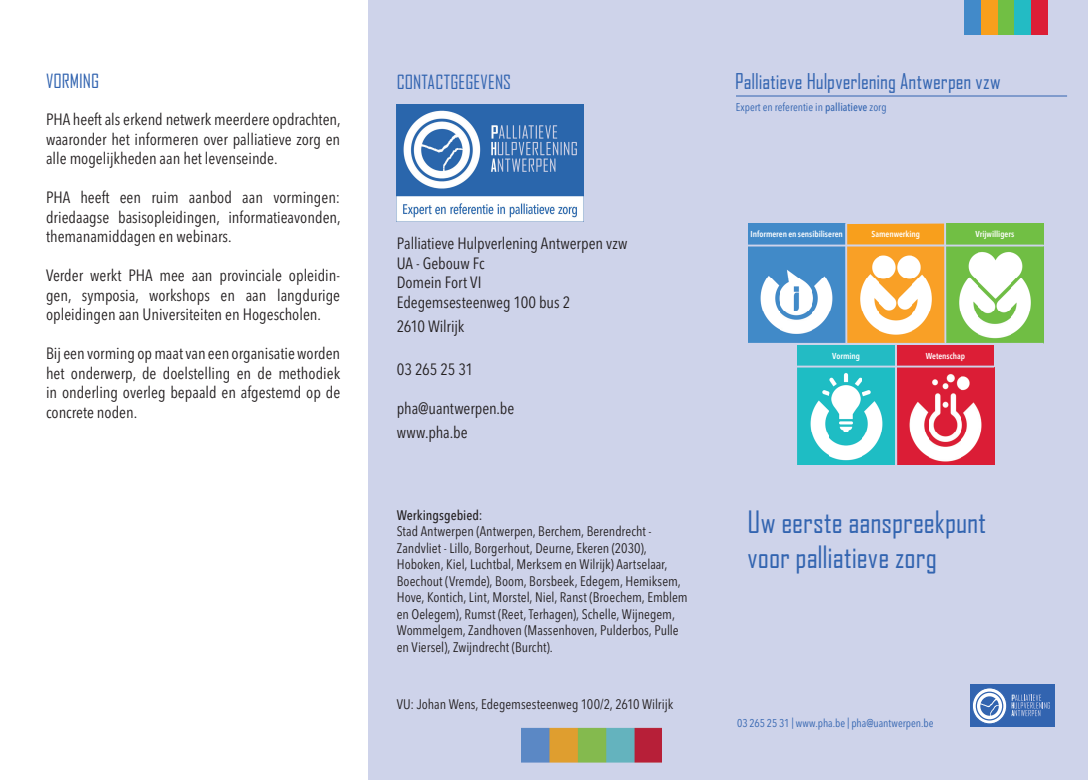
<style>
.page{position:relative;width:1088px;height:780px;background:#fff}
.page>*{position:absolute;margin:0;border:0;box-sizing:border-box;transform-origin:0 0}
.t1{font:29.5px/35.4px "Agency FB";letter-spacing:-.005em;color:#3264b0}
.t2{font:20.75px "Agency FB";color:#3264b0}
.t3{font:18.75px "Agency FB";color:#3264b0}
.t4{font:condensed 16.25px/19.5px "Avenir Next LT Pro";color:#231f20;text-align:justify}
.t5{font:condensed 13.75px/16.5px "Avenir Next LT Pro";color:#231f20}
.t6{font:500 condensed 13.75px "Avenir Next LT Pro";color:#231f20}
.t7{font:condensed 11.25px "Avenir Next LT Pro";color:#3264b0}
.t8{font:600 condensed 8.62px "Avenir Next LT Pro";color:#fff}
.s1{font-weight:500}
</style>
<div class="page">
<div style="left:369px;top:0;width:333px;height:780px;background:#ced3ea"></div>
<img style="left:521px;top:727px;width:141px;height:35px">
<img style="left:397px;top:104px;width:186px;height:118px">
<div style="left:702px;top:0;width:386px;height:780px;background:#ced3ea"></div>
<div style="left:964px;top:0;width:17px;height:35px;background:#428ac9"></div>
<div style="left:981px;top:0;width:16px;height:35px;background:#f89f1c"></div>
<div style="left:997px;top:0;width:17px;height:35px;background:#71bf44"></div>
<div style="left:1014px;top:0;width:17px;height:35px;background:#23bbc4"></div>
<div style="left:1031px;top:0;width:17px;height:35px;background:#dc1e36"></div>
<hr style="left:736px;top:96px;width:331px;height:1px;background:#3264b0">
<div style="left:970px;top:684px;width:84px;height:43px;background:#3264b0"></div>
<svg style="left:972px;top:687px;width:35px;height:36px"></svg>
<svg style="left:980px;top:695px;width:19px;height:20px"></svg>
<div style="left:976px;top:691px;width:27px;height:29px;border:1px solid #3264b0;border-radius:50%"></div>
<svg style="left:1011px;top:694px;width:39px;height:22px"></svg>
<img style="left:748px;top:246px;width:97px;height:97px">
<div style="left:748px;top:223px;width:97px;height:22px;background:#428ac9"></div>
<img style="left:797px;top:367px;width:98px;height:98px">
<div style="left:797px;top:345px;width:98px;height:21px;background:#23bbc4"></div>
<img style="left:847px;top:246px;width:97px;height:97px">
<div style="left:847px;top:223px;width:97px;height:21px;background:#f89f1c"></div>
<img style="left:897px;top:367px;width:97px;height:98px">
<div style="left:897px;top:345px;width:97px;height:21px;background:#dc1e36"></div>
<img style="left:946px;top:246px;width:97px;height:97px">
<div style="left:946px;top:223px;width:97px;height:22px;background:#71bf44"></div>
<hr style="left:792px;top:365px;width:202px;height:2px;background:#ced3ea">
<hr style="left:747px;top:244px;width:296px;height:2px;background:#ced3ea">
<p class="t3" style="left:46px;top:69px;width:55px">VORMING</p>
<p class="t4" style="left:46px;top:110px;width:296px">PHA heeft als erkend netwerk meerdere opdrachten, waaronder het informeren over palliatieve zorg en alle mogelijkheden aan het levenseinde.</p>
<p class="t4" style="left:46px;top:188px;width:296px">PHA heeft een ruim aanbod aan vormingen: driedaagse basisopleidingen, informatieavonden, themanamiddagen en webinars.</p>
<p class="t4" style="left:46px;top:266px;width:296px">Verder werkt PHA mee aan provinciale opleidin&shy;gen, symposia, workshops en aan langdurige opleidingen aan Universiteiten en Hogescholen.</p>
<p class="t4" style="left:46px;top:344px;width:296px">Bij een vorming op maat van een organisatie worden het onderwerp, de doelstelling en de methodiek in onderling overleg bepaald en afgestemd op de concrete noden.</p>
<p class="t3" style="left:397px;top:70px;width:116px">CONTACTGEGEVENS</p>
<p class="t4" style="left:397px;top:234px;width:232px;text-align:left">Palliatieve Hulpverlening Antwerpen vzw<br>UA - Gebouw Fc<br>Domein Fort VI<br>Edegemsesteenweg 100 bus 2</p>
<p class="t4" style="left:397px;top:316px;width:69px">2610 Wilrijk</p>
<p class="t4" style="left:397px;top:360px;width:78px">03 265 25 31</p>
<p class="t4" style="left:397px;top:396px;width:119px;line-height:24px">pha@uantwerpen.be www.pha.be</p>
<p class="t6" style="left:397px;top:506px;width:87px">Werkingsgebied:</p>
<p class="t5" style="left:397px;top:523px;width:292px">Stad Antwerpen (Antwerpen, Berchem, Berendrecht - Zandvliet - Lillo, Borgerhout, Deurne, Ekeren (2030), Hoboken, Kiel, Luchtbal, Merksem en Wilrijk) Aartselaar, Boechout (Vremde), Boom, Borsbeek, Edegem, Hemiksem, Hove, Kontich, Lint, Morstel, Niel, Ranst (Broechem, Emblem en Oelegem), Rumst (Reet, Terhagen), Schelle, Wijnegem, Wommelgem, Zandhoven (Massenhoven, Pulderbos, Pulle en Viersel), Zwijndrecht (Burcht).</p>
<p class="t5" style="left:397px;top:695px;width:278px">VU: Johan Wens, Edegemsesteenweg 100/2, 2610 Wilrijk</p>
<p class="t2" style="left:735px;top:69px;width:267px">Palliatieve Hulpverlening Antwerpen vzw</p>
<p class="t7" style="left:736px;top:100px;width:152px">Expert en referentie in <span class="s1">palliatieve</span> zorg</p>
<p class="t8" style="left:750px;top:229px;width:94px">Informeren en sensibiliseren</p>
<p class="t8" style="left:871px;top:229px;width:50px">Samenwerking</p>
<p class="t8" style="left:975px;top:229px;width:40px">Vrijwilligers</p>
<p class="t8" style="left:832px;top:350px;width:29px">Vorming</p>
<p class="t8" style="left:926px;top:350px;width:41px">Wetenschap</p>
<h1 class="t1" style="left:747px;top:504px;width:240px">Uw eerste aanspreekpunt voor palliatieve zorg</h1>
<p class="t7" style="left:737px;top:716px;width:198px">03 265 25 31 | www.pha.be | pha@uantwerpen.be</p>
</div>
